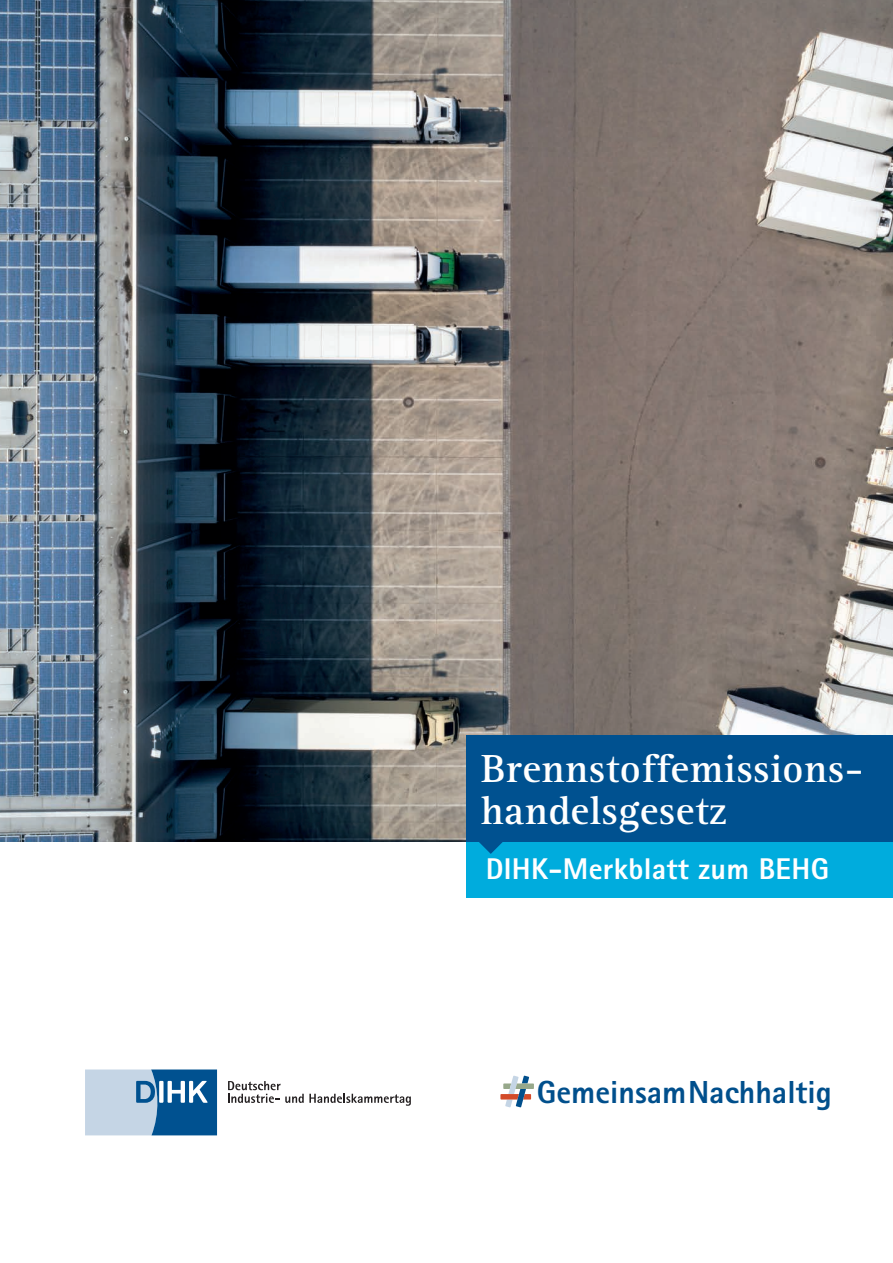
<style>
.page{position:relative;width:893px;height:1263px;background:#fff}
.page>*{position:absolute;margin:0;border:0;box-sizing:border-box;transform-origin:0 0}
.t1{font:700 40.5px/42px "Agfa Rotis Serif";letter-spacing:.01em;color:#fff}
.t2{font:800 31.95px "Agfa Rotis Sans Serif";color:#004f8c}
.t3{font:800 30px "Agfa Rotis Sans Serif";letter-spacing:.01em;color:#fff}
</style>
<div class="page">
<img style="left:0;top:0;width:893px;height:842px">
<svg style="left:228px;top:1081px;width:183px;height:25px"></svg>
<svg style="left:85px;top:1069px;width:132px;height:66px;background:#759fc2"></svg>
<svg style="left:500px;top:1075px;width:34px;height:32px"></svg>
<div style="left:466px;top:736px;width:427px;height:106px;background:#005190"></div>
<div style="left:466px;top:842px;width:427px;height:55px;background:#00acdd"></div>
<svg style="left:479px;top:842px;width:24px;height:12px"></svg>
<p class="t1" style="left:481px;top:748px;width:384px">Brennstoffemissions&shy;handelsgesetz</p>
<p class="t3" style="left:486px;top:850px;width:345px">DIHK-Merkblatt zum BEHG</p>
<p class="t2" style="left:537px;top:1071px;width:296px">GemeinsamNachhaltig</p>
</div>
